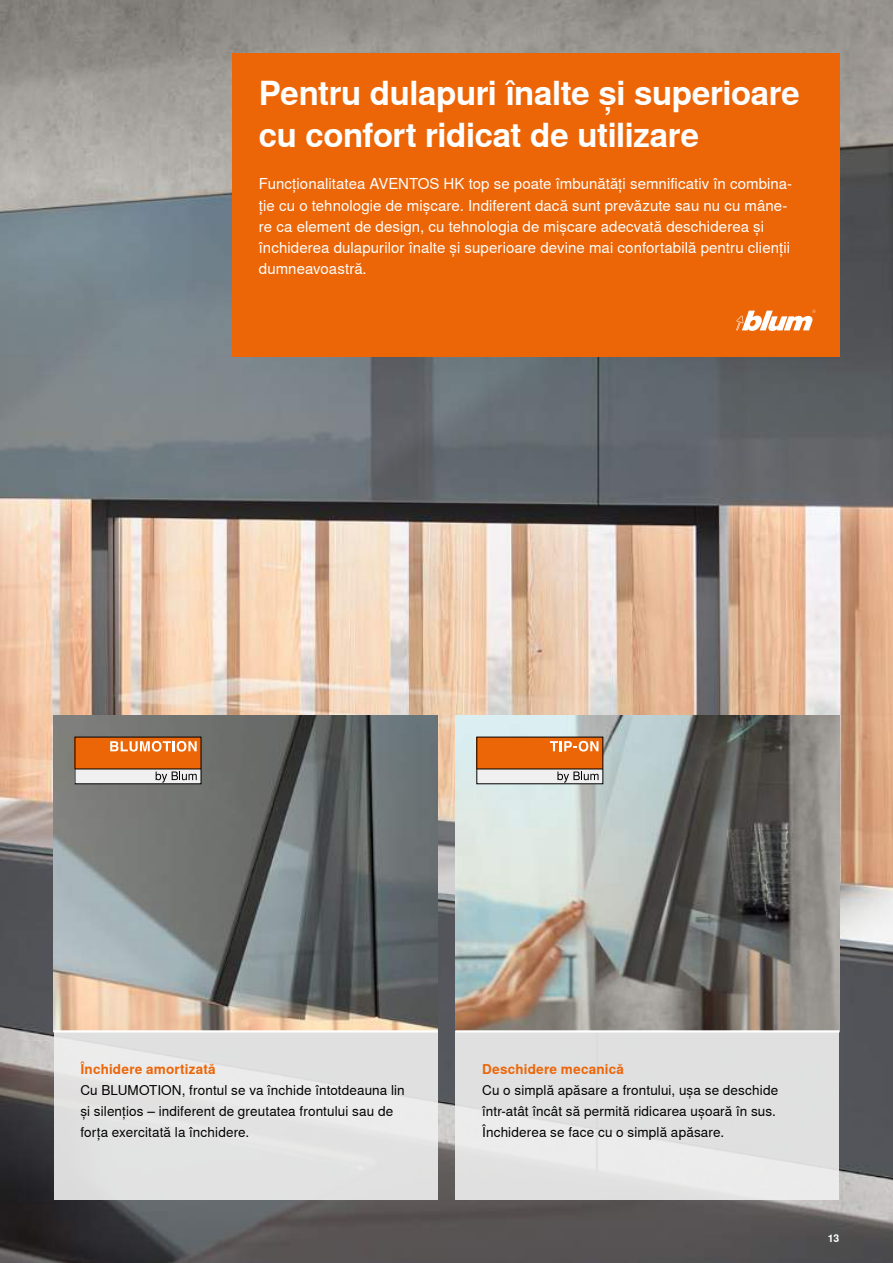
<style>
.page{position:relative;width:893px;height:1263px;background:#fff}
.page>*{position:absolute;margin:0;border:0;box-sizing:border-box;transform-origin:0 0}
.t1{font:700 33px/42px "Nimbus Sans Global";letter-spacing:-.015em;color:#fff}
.t2{font:15px/21px "Nimbus Sans Global";letter-spacing:.005em;color:#fff}
.t3{font:13.5px/21px "Nimbus Sans Global";letter-spacing:.01em;color:#000}
.t4{font:700 13.5px "Nimbus Sans Global";letter-spacing:.015em;color:#ec6608}
.t5{font:700 10.5px "Nimbus Sans Global";color:#fff}
</style>
<div class="page">
<img style="left:0;top:0;width:893px;height:1263px">
<div style="left:232px;top:54px;width:607px;height:303px;background:#ec6608"></div>
<svg style="left:736px;top:310px;width:80px;height:21px"></svg>
<img style="left:455px;top:716px;width:384px;height:314px">
<img style="left:54px;top:716px;width:384px;height:314px">
<div style="left:455px;top:1031px;width:384px;height:169px;background:#e0e0e0"></div>
<div style="left:54px;top:1031px;width:384px;height:169px;background:#e2e2e2"></div>
<div style="left:75px;top:769px;width:126px;height:15px;background:#f0f0f0"></div>
<div style="left:75px;top:737px;width:126px;height:32px;background:#ec6608"></div>
<hr style="left:75px;top:769px;width:126px;height:1px;background:#000">
<svg style="left:110px;top:741px;width:87px;height:11px"></svg>
<svg style="left:156px;top:771px;width:41px;height:12px"></svg>
<div style="left:477px;top:769px;width:126px;height:15px;background:#f0f0f0"></div>
<div style="left:477px;top:737px;width:126px;height:32px;background:#ec6608"></div>
<hr style="left:477px;top:769px;width:126px;height:1px;background:#000">
<svg style="left:550px;top:741px;width:48px;height:10px"></svg>
<svg style="left:557px;top:771px;width:41px;height:12px"></svg>
<hr style="left:455px;top:1030px;width:384px;height:2px;background:#fff">
<hr style="left:54px;top:1030px;width:384px;height:2px;background:#fff">
<h1 class="t1" style="left:259px;top:73px;width:543px">Pentru dulapuri înalte și superioare cu confort ridicat de utilizare</h1>
<p class="t2" style="left:259px;top:174px;width:533px">Funcționalitatea AVENTOS HK top se poate îmbunătăți semnificativ în combina&shy;ție cu o tehnologie de mișcare. Indiferent dacă sunt prevăzute sau nu cu mâne&shy;re ca element de design, cu tehnologia de mişcare adecvată deschiderea și închiderea dulapurilor înalte și superioare devine mai confortabilă pentru clienții dumneavoastră.</p>
<p class="t4" style="left:80px;top:1061px;width:137px">Închidere amortizată</p>
<p class="t3" style="left:80px;top:1079px;width:326px">Cu BLUMOTION, frontul se va închide întotdeauna lin și silențios – indiferent de greutatea frontului sau de forța exercitată la închidere.</p>
<p class="t4" style="left:482px;top:1061px;width:143px">Deschidere mecanică</p>
<p class="t3" style="left:482px;top:1079px;width:297px">Cu o simplă apăsare a frontului, ușa se deschide într-atât încât să permită ridicarea uşoară în sus.<br>Închiderea se face cu o simplă apăsare.</p>
<p class="t5" style="left:828px;top:1232px;width:13px">13</p>
</div>
